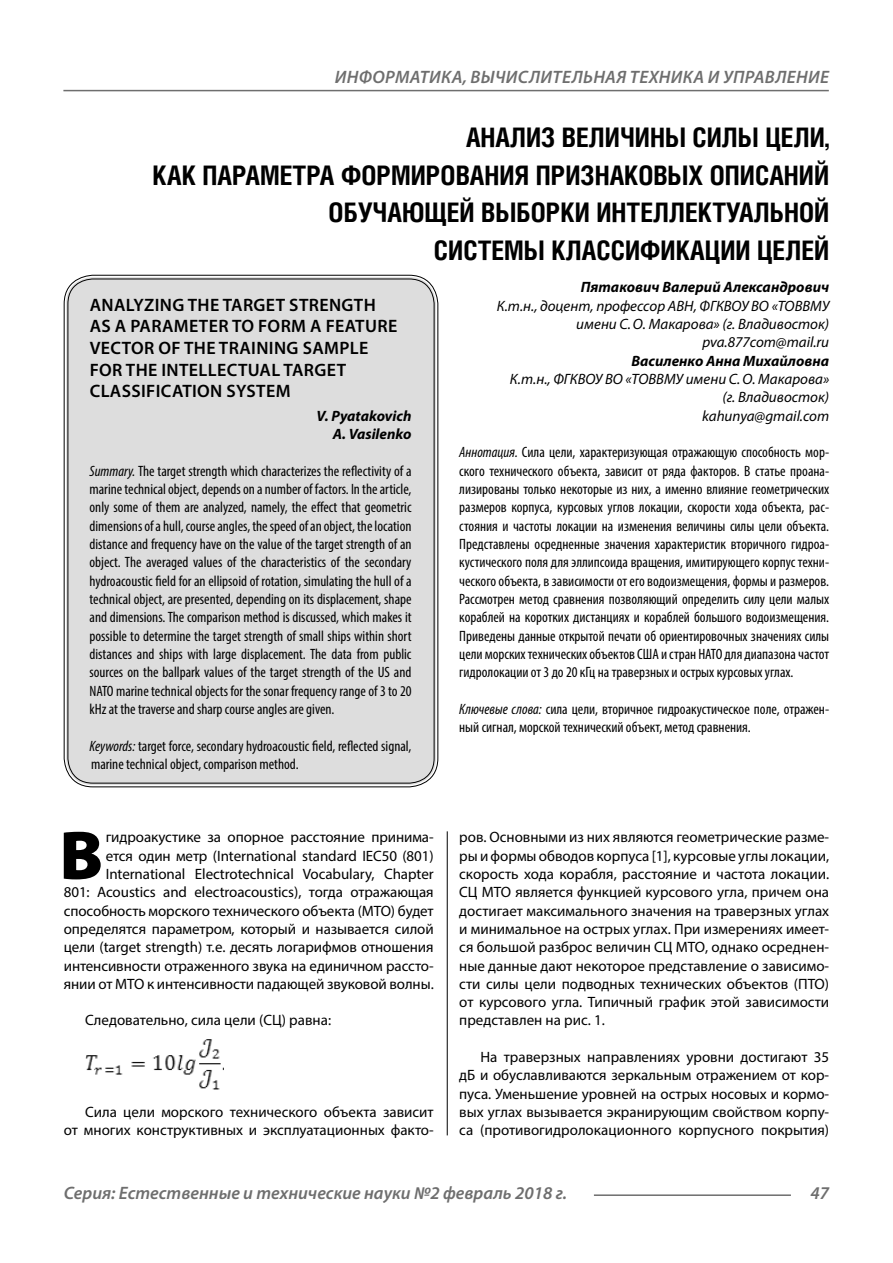
<style>
.page{position:relative;width:893px;height:1263px;background:#fff}
.page>*{position:absolute;margin:0;border:0;box-sizing:border-box;transform-origin:0 0}
.Bukvica{font:900 69.3px "Myriad Pro";color:#000}
.Header{font:700 27px/37.5px "Helios Cond";color:#000;text-align:right}
.Header-eng{font:600 18px/21.6px "Myriad Pro";letter-spacing:.02em;color:#000}
.t1{font:italic 600 18px "Myriad Pro";letter-spacing:.005em;color:#6e6e6e}
.Annotation-eng{font:condensed 15px/18.3px "Myriad Pro";color:#000;text-align:justify}
.Annotation-rus{font:condensed 15px/18.3px "Myriad Pro";color:#000;text-align:justify}
.Normal{font:15px/18.3px "Myriad Pro";color:#000;text-align:justify}
.Bukvica-2{font:15px/18.3px "Myriad Pro";letter-spacing:-.005em;color:#000;text-align:right}
.Author-doc{font:italic 15px/18.3px "Myriad Pro";color:#000;text-align:right}
.Author{font:italic 700 15px "Myriad Pro";color:#000}
.Author-email{font:italic 15px "Myriad Pro";color:#000}
.Author-eng{font:italic 700 15px "Myriad Pro";color:#000}
.s1{font-style:italic}
</style>
<div class="page">
<hr style="left:63px;top:90px;width:766px;height:1px;background:#6e6e6e">
<hr style="left:594px;top:1194px;width:197px;height:2px;background:#6e6e6e">
<img style="left:85px;top:1039px;width:138px;height:51px">
<div style="left:66px;top:277px;width:370px;height:508px;background:#ddd;border-radius:27px"></div>
<hr style="left:447px;top:831px;width:1px;height:304px;background:#000">
<p class="t1" style="left:335px;top:66px;width:496px">ИНФОРМАТИКА, ВЫЧИСЛИТЕЛЬНАЯ ТЕХНИКА И УПРАВЛЕНИЕ</p>
<p class="Header" style="left:153px;top:118px;width:678px">АНАЛИЗ ВЕЛИЧИНЫ СИЛЫ ЦЕЛИ,<br>КАК ПАРАМЕТРА ФОРМИРОВАНИЯ ПРИЗНАКОВЫХ ОПИСАНИЙ ОБУЧАЮЩЕЙ ВЫБОРКИ ИНТЕЛЛЕКТУАЛЬНОЙ<br>СИСТЕМЫ КЛАССИФИКАЦИИ ЦЕЛЕЙ</p>
<p class="Author" style="left:581px;top:278px;width:250px">Пятакович Валерий Александрович</p>
<p class="Author-doc" style="left:497px;top:296px;width:334px">К.т.н., доцент, профессор АВН, ФГКВОУ ВО «ТОВВМУ имени С.О. Макарова» (г. Владивосток)</p>
<p class="Author-email" style="left:702px;top:333px;width:128px">pva.877com@mail.ru</p>
<p class="Author" style="left:631px;top:351px;width:199px">Василенко Анна Михайловна</p>
<p class="Author-doc" style="left:510px;top:370px;width:321px">К.т.н., ФГКВОУ ВО «ТОВВМУ имени С.О. Макарова» (г. Владивосток)</p>
<p class="Author-email" style="left:702px;top:406px;width:128px">kahunya@gmail.com</p>
<p class="Annotation-rus" style="left:459px;top:443px;width:371px"><span class="s1">Аннотация.</span> Сила цели, характеризующая отражающую способность мор&shy;ского технического объекта, зависит от ряда факторов. В статье проана&shy;лизированы только некоторые из них, а именно влияние геометрических размеров корпуса, курсовых углов локации, скорости хода объекта, рас&shy;стояния и частоты локации на изменения величины силы цели объекта.<br>Представлены осредненные значения характеристик вторичного гидроа&shy;кустического поля для эллипсоида вращения, имитирующего корпус техни&shy;ческого объекта, в зависимости от его водоизмещения, формы и размеров.<br>Рассмотрен метод сравнения позволяющий определить силу цели малых кораблей на коротких дистанциях и кораблей большого водоизмещения.<br>Приведены данные открытой печати об ориентировочных значениях силы цели морских технических объектов США и стран НАТО для диапазона частот гидролокации от 3 до 20 кГц на траверзных и острых курсовых углах.</p>
<p class="Annotation-rus" style="left:459px;top:700px;width:371px"><span class="s1">Ключевые слова:</span> сила цели, вторичное гидроакустическое поле, отражен&shy;ный сигнал, морской технический объект, метод сравнения.</p>
<p class="Header-eng" style="left:90px;top:293px;width:309px">ANALYZING THE TARGET STRENGTH<br>AS A PARAMETER TO FORM A FEATURE<br>VECTOR OF THE TRAINING SAMPLE<br>FOR THE INTELLECTUAL TARGET<br>CLASSIFICATION SYSTEM</p>
<p class="Author-eng" style="left:317px;top:406px;width:96px">V. Pyatakovich</p>
<p class="Author-eng" style="left:333px;top:424px;width:80px">A. Vasilenko</p>
<p class="Annotation-eng" style="left:90px;top:461px;width:324px"><span class="s1">Summary.</span> The target strength which characterizes the reflectivity of a marine technical object, depends on a number of factors. In the article, only some of them are analyzed, namely, the effect that geometric dimensions of a hull, course angles, the speed of an object, the location distance and frequency have on the value of the target strength of an object. The averaged values of the characteristics of the secondary hydroacoustic field for an ellipsoid of rotation, simulating the hull of a technical object, are presented, depending on its displacement, shape and dimensions. The comparison method is discussed, which makes it possible to determine the target strength of small ships within short distances and ships with large displacement. The data from public sources on the ballpark values of the target strength of the US and NATO marine technical objects for the sonar frequency range of 3 to 20 kHz at the traverse and sharp course angles are given.</p>
<p class="Annotation-eng" style="left:90px;top:736px;width:323px"><span class="s1">Keywords:</span> target force, secondary hydroacoustic field, reflected signal, marine technical object, comparison method.</p>
<p class="Bukvica" style="left:59px;top:809px;width:45px">В</p>
<p class="Bukvica-2" style="left:64px;top:828px;width:371px">гидроакустике за опорное расстояние принима-<br>ется один метр (International standard IEC50 (801)<br>International Electrotechnical Vocabulary, Chapter<br>801: Acoustics and electroacoustics), тогда отражающая способность морского технического объекта (МТО) будет определятся параметром, который и называется силой цели (target strength) т.е. десять логарифмов отношения интенсивности отраженного звука на единичном рассто&shy;янии от МТО к интенсивности падающей звуковой волны.</p>
<p class="Normal" style="left:85px;top:1011px;width:248px">Следовательно, сила цели (СЦ) равна:</p>
<p class="Normal" style="left:64px;top:1103px;width:371px;text-align:right">Сила цели морского технического объекта зависит<br>от многих конструктивных и эксплуатационных факто-</p>
<p class="Normal" style="left:459px;top:828px;width:371px">ров. Основными из них являются геометрические разме&shy;ры и формы обводов корпуса [1], курсовые углы локации, скорость хода корабля, расстояние и частота локации.<br>СЦ МТО является функцией курсового угла, причем она достигает максимального значения на траверзных углах и минимальное на острых углах. При измерениях имеет&shy;ся большой разброс величин СЦ МТО, однако осреднен&shy;ные данные дают некоторое представление о зависимо&shy;сти силы цели подводных технических объектов (ПТО) от курсового угла. Типичный график этой зависимости представлен на рис. 1.</p>
<p class="Normal" style="left:459px;top:1048px;width:371px;text-indent:21px">На траверзных направлениях уровни достигают 35 дБ и обуславливаются зеркальным отражением от кор&shy;пуса. Уменьшение уровней на острых носовых и кормо&shy;вых углах вызывается экранирующим свойством корпу&shy;са (противогидролокационного корпусного покрытия)</p>
<p class="t1" style="left:64px;top:1182px;width:505px">Серия: Естественные и технические науки №2 февраль 2018 г.</p>
<p class="t1" style="left:810px;top:1182px;width:20px">47</p>
</div>
